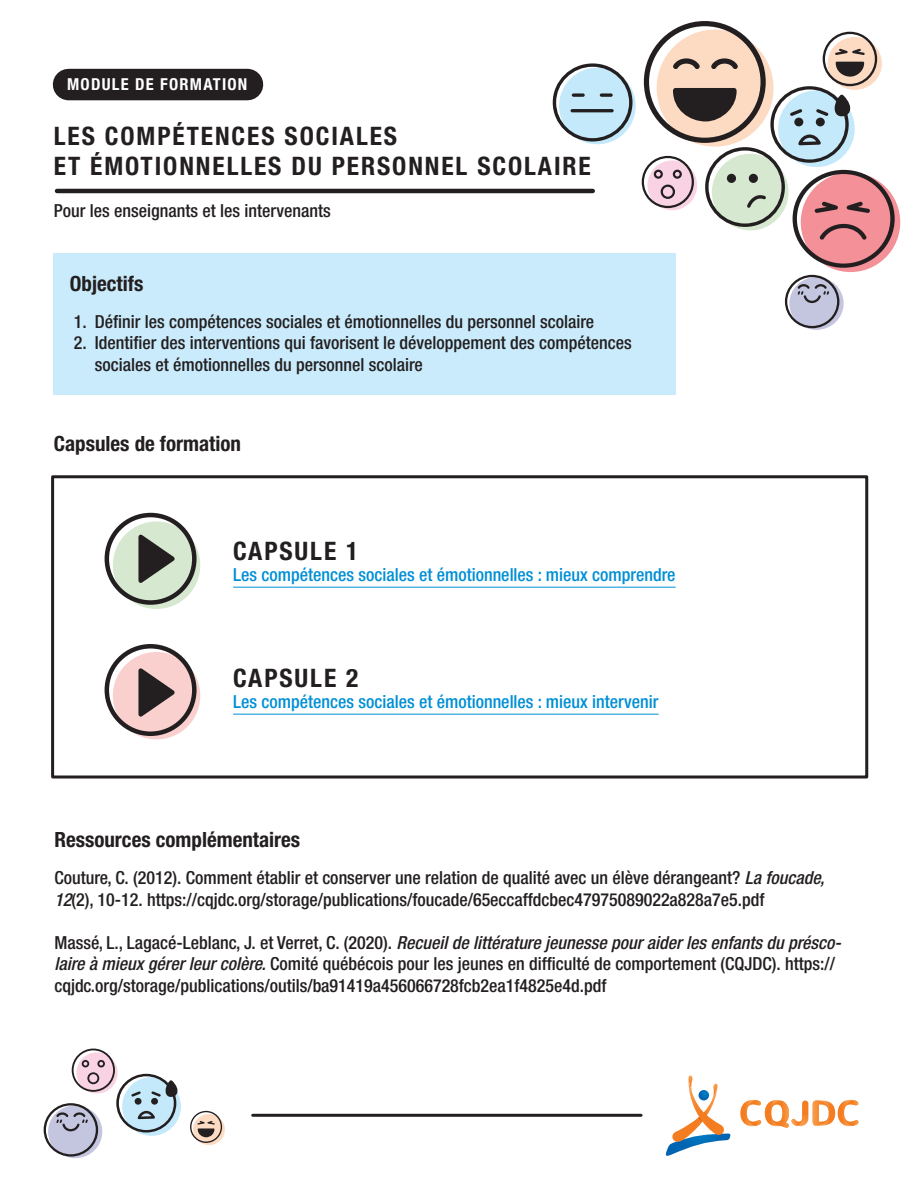
<style>
.page{position:relative;width:918px;height:1188px;background:#fff}
.page>*{position:absolute;margin:0;border:0;box-sizing:border-box;transform-origin:0 0}
.t1{font:700 condensed 25.5px/30.6px "Helvetica Neue LT Std";letter-spacing:.075em;color:#231f20}
.t2{font:700 condensed 21px "Helvetica Neue LT Std";color:#231f20}
.t3{font:500 condensed 18px/21.6px "Helvetica Neue LT Std";color:#231f20}
.t4{font:500 condensed 18px "Helvetica Neue LT Std";color:#008fd5}
.t5{font:700 condensed 16.5px "Helvetica Neue LT Std";letter-spacing:.075em;color:#fff}
.s1{font-style:italic}
</style>
<div class="page">
<div style="left:69px;top:69px;width:178px;height:31px;background:#231f20"></div>
<svg style="left:789px;top:277px;width:55px;height:53px"></svg>
<svg style="left:193px;top:1114px;width:32px;height:31px"></svg>
<div style="left:801px;top:172px;width:99px;height:100px;background:#f49097;border-radius:50%"></div>
<div style="left:53px;top:254px;width:623px;height:141px;background:#caebfb"></div>
<div style="left:51px;top:475px;width:817px;height:304px;border:3px solid #231f20"></div>
<hr style="left:233px;top:587px;width:443px;height:1px;background:#008fd5">
<hr style="left:233px;top:714px;width:426px;height:1px;background:#008fd5">
<div style="left:113px;top:521px;width:87px;height:88px;background:#d6e8d0;border-radius:50%"></div>
<div style="left:105px;top:513px;width:92px;height:92px;border:4px solid #231f20;border-radius:50%"></div>
<svg style="left:138px;top:528px;width:41px;height:55px"></svg>
<div style="left:113px;top:652px;width:87px;height:87px;background:#fad0cf;border-radius:50%"></div>
<div style="left:105px;top:644px;width:92px;height:92px;border:4px solid #231f20;border-radius:50%"></div>
<svg style="left:138px;top:668px;width:41px;height:55px"></svg>
<hr style="left:57px;top:189px;width:536px;height:4px;background:#231f20">
<hr style="left:253px;top:1114px;width:388px;height:3px;background:#231f20">
<svg style="left:665px;top:1076px;width:66px;height:80px"></svg>
<svg style="left:740px;top:1100px;width:118px;height:28px"></svg>
<svg style="left:553px;top:63px;width:80px;height:79px"></svg>
<svg style="left:572px;top:93px;width:13px;height:4px"></svg>
<svg style="left:600px;top:93px;width:13px;height:4px"></svg>
<hr style="left:571px;top:109px;width:43px;height:3px;background:#231f20;border-radius:2px">
<svg style="left:190px;top:1111px;width:32px;height:32px"></svg>
<svg style="left:642px;top:21px;width:253px;height:247px"></svg>
<svg style="left:785px;top:275px;width:54px;height:53px"></svg>
<svg style="left:44px;top:1049px;width:134px;height:108px"></svg>
<p class="t5" style="left:67px;top:75px;width:182px">MODULE DE FORMATION</p>
<h1 class="t1" style="left:54px;top:120px;width:539px">LES COMPÉTENCES SOCIALES<br>ET ÉMOTIONNELLES DU PERSONNEL SCOLAIRE</h1>
<p class="t3" style="left:54px;top:200px;width:278px">Pour les enseignants et les intervenants</p>
<p class="t2" style="left:70px;top:271px;width:75px">Objectifs</p>
<p class="t3" style="left:74px;top:310px;width:522px">1. Définir les compétences sociales et émotionnelles du personnel scolaire</p>
<p class="t3" style="left:95px;top:332px;width:538px;text-indent:-21px">2. Identifier des interventions qui favorisent le développement des compétences sociales et émotionnelles du personnel scolaire</p>
<p class="t2" style="left:54px;top:431px;width:189px">Capsules de formation</p>
<h1 class="t1" style="left:233px;top:535px;width:127px">CAPSULE 1</h1>
<p class="t4" style="left:233px;top:564px;width:444px">Les compétences sociales et émotionnelles : mieux comprendre</p>
<h1 class="t1" style="left:233px;top:662px;width:127px">CAPSULE 2</h1>
<p class="t4" style="left:233px;top:691px;width:427px">Les compétences sociales et émotionnelles : mieux intervenir</p>
<p class="t2" style="left:54px;top:827px;width:247px">Ressources complémentaires</p>
<p class="t3" style="left:54px;top:867px;width:772px">Couture, C. (2012). Comment établir et conserver une relation de qualité avec un élève dérangeant? <span class="s1">La foucade,<br>12</span>(2), 10-12. https://cqjdc.org/storage/publications/foucade/65eccaffdcbec47975089022a828a7e5.pdf</p>
<p class="t3" style="left:54px;top:931px;width:789px">Massé, L., Lagacé-Leblanc, J. et Verret, C. (2020). <span class="s1">Recueil de littérature jeunesse pour aider les enfants du présco&shy;laire à mieux gérer leur colère.</span> Comité québécois pour les jeunes en difficulté de comportement (CQJDC). https:// cqjdc.org/storage/publications/outils/ba91419a456066728fcb2ea1f4825e4d.pdf</p>
</div>
